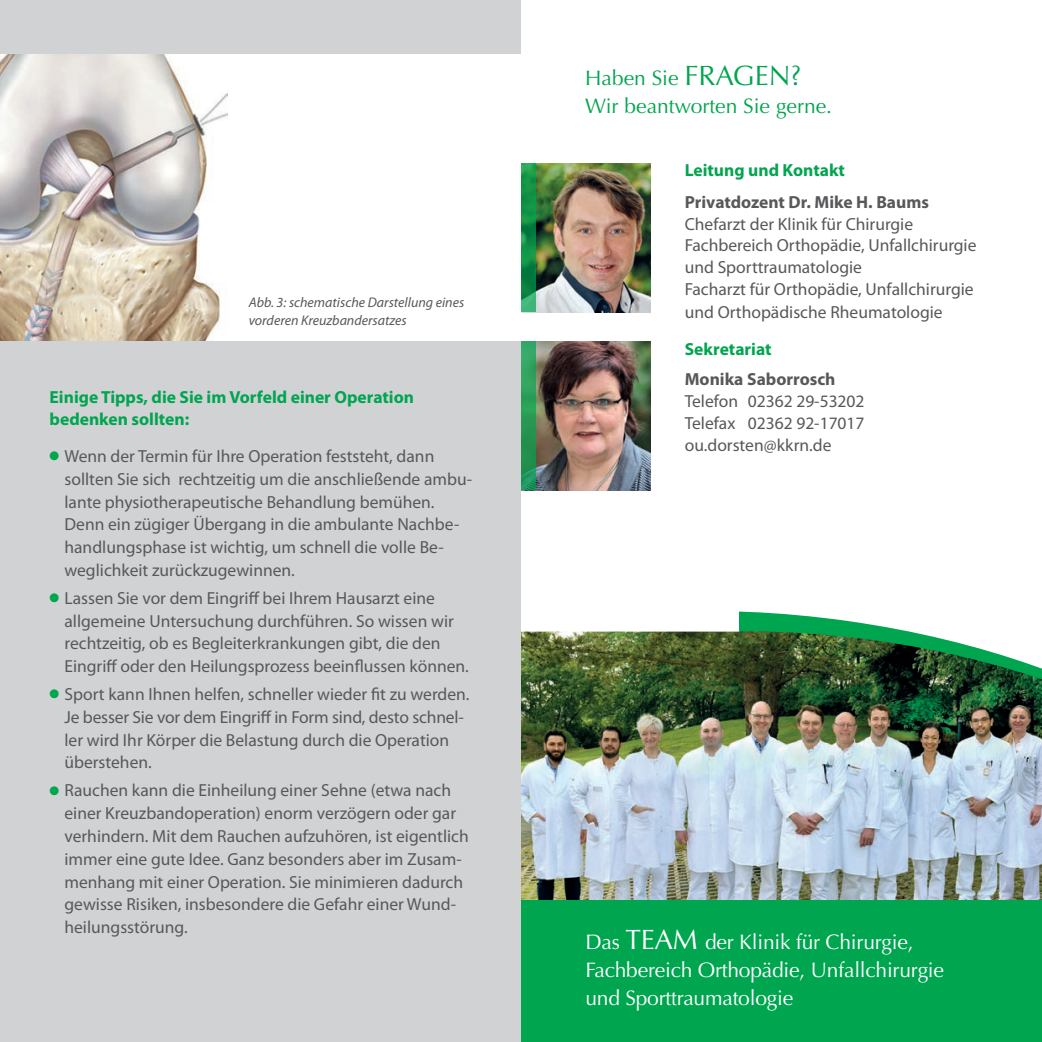
<style>
.page{position:relative;width:1042px;height:1042px;background:#fff}
.page>*{position:absolute;margin:0;border:0;box-sizing:border-box;transform-origin:0 0}
.t1{font:21px/28px "Optima";letter-spacing:-.01em;color:#fff}
.t2{font:21px/28px "Optima";color:#00a54f}
.t3{font:17.5px/22.8px "Myriad Pro";color:#57585a}
.t4{font:700 17.5px/22.8px "Myriad Pro";color:#00a54f}
.t5{font:700 17.5px "Myriad Pro";color:#57585a}
.t6{font:italic 14px/17.5px "Myriad Pro";color:#57585a}
.s1{color:#00a54f}
.s2{font-size:28px}
</style>
<div class="page">
<img style="left:0;top:54px;width:227px;height:287px">
<div style="left:0;top:0;width:521px;height:54px;background:#d1d2d4"></div>
<div style="left:0;top:341px;width:521px;height:701px;background:#d1d2d4"></div>
<img style="left:536px;top:163px;width:114px;height:149px">
<svg style="left:521px;top:163px;width:15px;height:149px;background:#15914a"></svg>
<img style="left:536px;top:342px;width:114px;height:148px">
<svg style="left:521px;top:341px;width:15px;height:149px;background:#299b58"></svg>
<img style="left:521px;top:631px;width:521px;height:270px">
<img style="left:739px;top:611px;width:303px;height:95px">
<div style="left:521px;top:901px;width:521px;height:141px;background:#00a54f"></div>
<p class="t6" style="left:249px;top:294px;width:217px">Abb. 3: schematische Darstellung eines vorderen Kreuzbandersatzes</p>
<p class="t4" style="left:50px;top:385px;width:366px">Einige Tipps, die Sie im Vorfeld einer Operation bedenken sollten:</p>
<p class="t3" style="left:64px;top:445px;width:409px;text-indent:-15px"><span class="s1">●</span> Wenn der Termin für Ihre Operation feststeht, dann sollten Sie sich rechtzeitig um die anschließende ambu&shy;lante physiotherapeutische Behandlung bemühen.<br>Denn ein zügiger Übergang in die ambulante Nachbe&shy;handlungsphase ist wichtig, um schnell die volle Be&shy;weglichkeit zurückzugewinnen.</p>
<p class="t3" style="left:64px;top:586px;width:406px;text-indent:-15px"><span class="s1">●</span> Lassen Sie vor dem Eingriff bei Ihrem Hausarzt eine allgemeine Untersuchung durchführen. So wissen wir rechtzeitig, ob es Begleiterkrankungen gibt, die den Eingriff oder den Heilungsprozess beeinflussen können.</p>
<p class="t3" style="left:64px;top:683px;width:406px;text-indent:-15px"><span class="s1">●</span> Sport kann Ihnen helfen, schneller wieder fit zu werden.<br>Je besser Sie vor dem Eingriff in Form sind, desto schnel&shy;ler wird Ihr Körper die Belastung durch die Operation überstehen.</p>
<p class="t3" style="left:64px;top:779px;width:406px;text-indent:-15px"><span class="s1">●</span> Rauchen kann die Einheilung einer Sehne (etwa nach einer Kreuzbandoperation) enorm verzögern oder gar verhindern. Mit dem Rauchen aufzuhören, ist eigentlich immer eine gute Idee. Ganz besonders aber im Zusam&shy;menhang mit einer Operation. Sie minimieren dadurch gewisse Risiken, insbesondere die Gefahr einer Wund&shy;heilungsstörung.</p>
<p class="t2" style="left:585px;top:64px;width:248px">Haben Sie <span class="s2">FRAGEN?<br></span>Wir beantworten Sie gerne.</p>
<p class="t4" style="left:685px;top:158px;width:162px">Leitung und Kontakt</p>
<p class="t5" style="left:685px;top:190px;width:246px">Privatdozent Dr. Mike H. Baums</p>
<p class="t3" style="left:685px;top:212px;width:293px;line-height:22.1px">Chefarzt der Klinik für Chirurgie Fachbereich Orthopädie, Unfallchirurgie und Sporttraumatologie<br>Facharzt für Orthopädie, Unfallchirurgie und Orthopädische Rheumatologie</p>
<p class="t4" style="left:685px;top:337px;width:88px">Sekretariat</p>
<p class="t5" style="left:685px;top:368px;width:152px">Monika Saborrosch</p>
<p class="t3" style="left:685px;top:390px;width:181px;line-height:21.9px;text-align:justify">Telefon 02362 29-53202<br>Telefax 02362 92-17017 ou.dorsten@kkrn.de</p>
<p class="t1" style="left:585px;top:928px;width:360px">Das <span class="s2">TEAM</span> der Klinik für Chirurgie,<br>Fachbereich Orthopädie, Unfallchirurgie und Sporttraumatologie</p>
</div>
